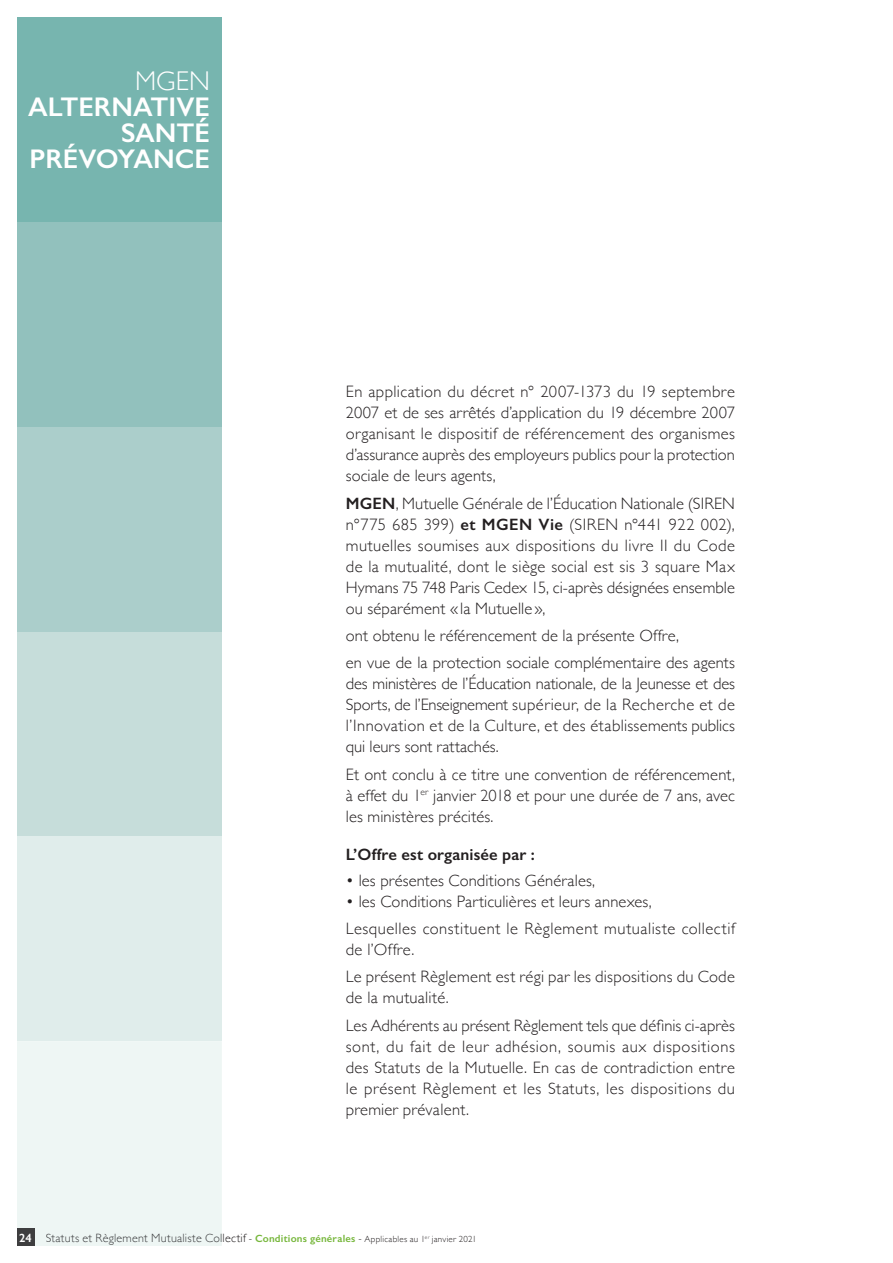
<style>
.page{position:relative;width:893px;height:1263px;background:#fff}
.page>*{position:absolute;margin:0;border:0;box-sizing:border-box;transform-origin:0 0}
.t1{font:600 27.15px/26px "Gill Sans";color:#fff;text-align:right}
.t2{font:300 27.15px "Gill Sans";color:#fff}
.t3{font:300 16.5px/21px "Gill Sans";letter-spacing:.01em;color:#231f20;text-align:justify}
.t4{font:300 16.5px/27.3px "Gill Sans";letter-spacing:.03em;color:#231f20}
.t5{font:600 16.5px "Gill Sans";letter-spacing:.005em;color:#231f20}
.t6{font:300 12px "Gill Sans";letter-spacing:.02em;color:#3b3c3e}
.t7{font:600 12px "Gill Sans";color:#fff}
.t8{font:600 10.5px "Gill Sans";letter-spacing:.02em;color:#77b73c}
.t9{font:300 9px "Gill Sans";letter-spacing:.025em;color:#231f20}
.s1{font-weight:600}
.s2{font-weight:300;color:#231f20}
.s3{font-weight:300;font-size:9px;color:#231f20}
</style>
<div class="page">
<div style="left:17px;top:631px;width:205px;height:205px;background:#c6ddda"></div>
<svg style="left:17px;top:836px;width:205px;height:410px;background:#e6f1ef"></svg>
<div style="left:17px;top:427px;width:205px;height:204px;background:#abcecb"></div>
<div style="left:17px;top:222px;width:205px;height:205px;background:#92c1bd"></div>
<div style="left:17px;top:17px;width:205px;height:205px;background:#77b5af"></div>
<div style="left:17px;top:1229px;width:17px;height:17px;background:#3e3e3f"></div>
<h1 class="t2" style="left:135px;top:60px;width:76px">MGEN</h1>
<h1 class="t1" style="left:28px;top:94px;width:183px">ALTERNATIVE<br>SANTÉ<br>PRÉVOYANCE</h1>
<p class="t3" style="left:346px;top:381px;width:391px">En application du décret n° 2007-1373 du 19 septembre 2007 et de ses arrêtés d’application du 19 décembre 2007 organisant le dispositif de référencement des organismes d’assurance auprès des employeurs publics pour la protection sociale de leurs agents,</p>
<p class="t3" style="left:346px;top:492px;width:391px"><span class="s1">MGEN</span>, Mutuelle Générale de l’Éducation Nationale (SIREN n°775 685 399) <span class="s1">et MGEN Vie</span> (SIREN n°441 922 002), mutuelles soumises aux dispositions du livre II du Code de la mutualité, dont le siège social est sis 3 square Max Hymans 75 748 Paris Cedex 15, ci-après désignées ensemble ou séparément « la Mutuelle »,</p>
<p class="t3" style="left:346px;top:621px;width:391px;line-height:27.3px">ont obtenu le référencement de la présente Offre,<br>en vue de la protection sociale complémentaire des agents</p>
<p class="t3" style="left:346px;top:673px;width:391px">des ministères de l’Éducation nationale, de la Jeunesse et des Sports, de l’Enseignement supérieur, de la Recherche et de l’Innovation et de la Culture, et des établissements publics qui leurs sont rattachés.</p>
<p class="t3" style="left:346px;top:763px;width:391px">Et ont conclu à ce titre une convention de référencement, à effet du 1<sup>er</sup> janvier 2018 et pour une durée de 7 ans, avec les ministères précités.</p>
<p class="t5" style="left:346px;top:844px;width:191px">L’Offre est organisée par :</p>
<p class="t3" style="left:346px;top:869px;width:251px">• les présentes Conditions Générales,</p>
<p class="t4" style="left:346px;top:887px;width:391px">• les Conditions Particulières et leurs annexes,<br>Lesquelles constituent le Règlement mutualiste collectif</p>
<p class="t3" style="left:346px;top:935px;width:391px;line-height:27.3px">de l’Offre.<br>Le présent Règlement est régi par les dispositions du Code</p>
<p class="t3" style="left:346px;top:984px;width:391px;line-height:27.3px">de la mutualité.<br>Les Adhérents au présent Règlement tels que définis ci-après</p>
<p class="t3" style="left:346px;top:1035px;width:391px">sont, du fait de leur adhésion, soumis aux dispositions des Statuts de la Mutuelle. En cas de contradiction entre le présent Règlement et les Statuts, les dispositions du premier prévalent.</p>
<p class="t7" style="left:19px;top:1230px;width:14px">24</p>
<p class="t6" style="left:46px;top:1228px;width:202px">Statuts et Règlement Mutualiste Collectif</p>
<p class="t9" style="left:432px;top:1231px;width:46px">janvier 2021</p>
<p class="t8" style="left:249px;top:1232px;width:182px"><span class="s2">-</span> Conditions générales <span class="s2">-</span> <span class="s3">Applicables au 1</span><sup>er</sup></p>
</div>
